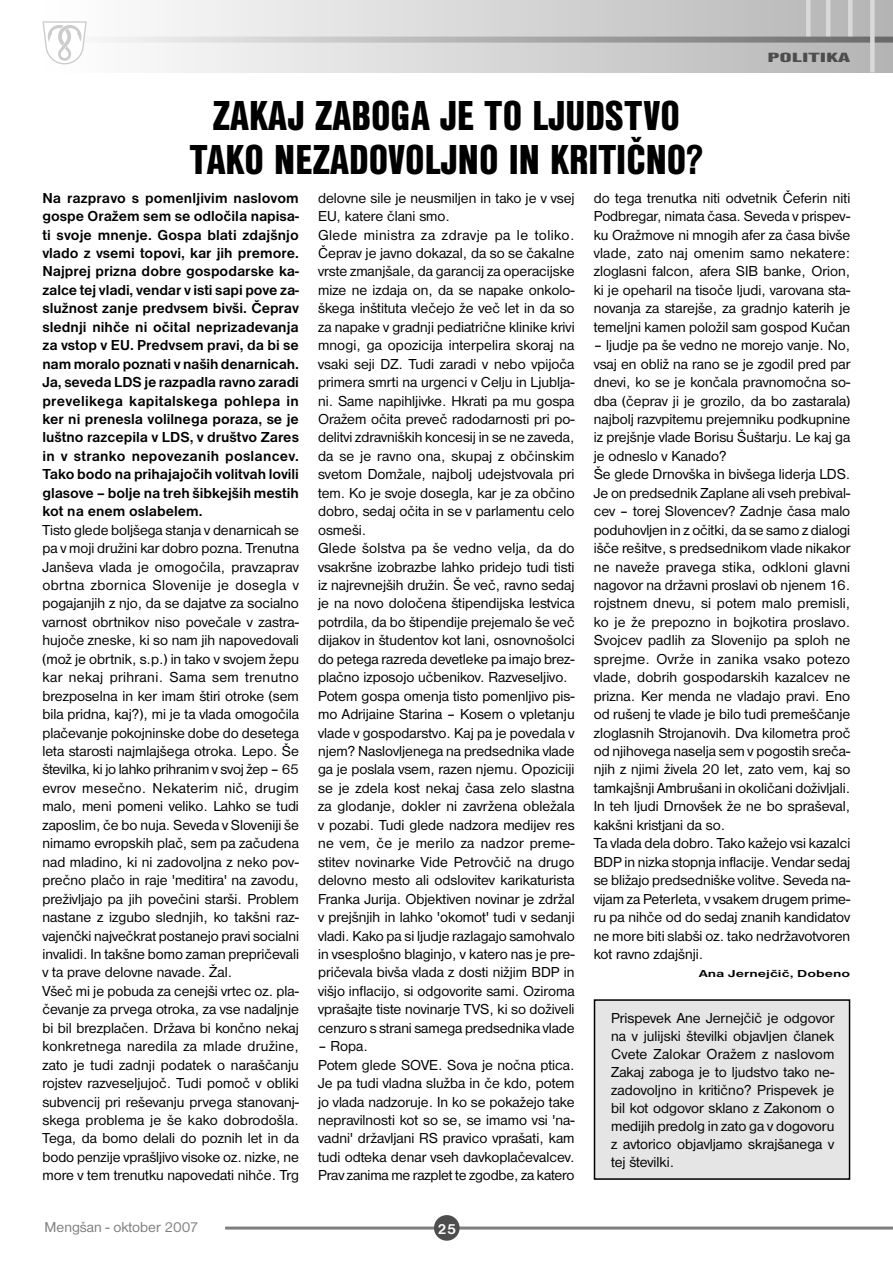
<style>
.page{position:relative;width:893px;height:1263px;background:#fff}
.page>*{position:absolute;margin:0;border:0;box-sizing:border-box;transform-origin:0 0}
.t1{font:43.5px/43.5px "Nimbus San DEE Blac Cond";color:#000;text-align:center}
.t2{font:15px/18.5px "Nimbus San DEE";color:#000}
.t3{font:700 15px/18.5px "Nimbus San DEE";color:#000;text-align:justify}
.t4{font:15px "Nimbus San DEE";color:#7f7f7f}
.t5{font:700 15px "Nimbus San DEE";color:#fff}
.t6{font:13.8px "Nimbus San DEE Blac Cond";color:#4d4d4d;scale:2 1}
.t7{font:700 10.5px "Nimbus San DEE";color:#000;scale:1.43 1}
</style>
<div class="page">
<hr style="left:225px;top:1227px;width:667px;height:3px;background:#7f7f7f">
<div style="left:434px;top:1215px;width:26px;height:26px;background:#4d4d4d;border-radius:50%"></div>
<div style="left:42px;top:0;width:850px;height:72px;background:linear-gradient(to right,#fff,#b4b4b4)"></div>
<hr style="left:848px;top:0;width:4px;height:41px;background:#d9d9d9">
<hr style="left:806px;top:0;width:4px;height:41px;background:#d9d9d9">
<hr style="left:826px;top:0;width:4px;height:41px;background:#d9d9d9">
<svg style="left:87px;top:37px;width:805px;height:6px;background:#b2b2b2"></svg>
<hr style="left:870px;top:0;width:4px;height:72px;background:#d9d9d9">
<svg style="left:42px;top:21px;width:45px;height:43px"></svg>
<div style="left:594px;top:1000px;width:255px;height:179px;background:#e5e5e5"></div>
<div style="left:594px;top:999px;width:256px;height:181px;border:2px solid #000"></div>
<h1 class="t1" style="left:190px;top:95px;width:515px">ZAKAJ ZABOGA JE TO LJUDSTVO<br>TAKO NEZADOVOLJNO IN KRITIČNO?</h1>
<p class="t6" style="left:767px;top:52px;width:43px">POLITIKA</p>
<p class="t3" style="left:42px;top:189px;width:258px">Na razpravo s pomenljivim naslovom gospe Oražem sem se odločila napisa&shy;ti svoje mnenje. Gospa blati zdajšnjo vlado z vsemi topovi, kar jih premore.<br>Najprej prizna dobre gospodarske ka&shy;zalce tej vladi, vendar v isti sapi pove za&shy;služnost zanje predvsem bivši. Čeprav slednji nihče ni očital neprizadevanja za vstop v EU. Predvsem pravi, da bi se nam moralo poznati v naših denarnicah.<br>Ja, seveda LDS je razpadla ravno zaradi prevelikega kapitalskega pohlepa in ker ni prenesla volilnega poraza, se je luštno razcepila v LDS, v društvo Zares in v stranko nepovezanih poslancev.<br>Tako bodo na prihajajočih volitvah lovili glasove – bolje na treh šibkejših mestih kot na enem oslabelem.</p>
<p class="t2" style="left:42px;top:521px;width:258px">Tisto glede boljšega stanja v denarnicah se pa v moji družini kar dobro pozna. Trenutna Janševa vlada je omogočila, pravzaprav obrtna zbornica Slovenije je dosegla v pogajanjih z njo, da se dajatve za socialno varnost obrtnikov niso povečale v zastra&shy;hujoče zneske, ki so nam jih napovedovali (mož je obrtnik, s.p.) in tako v svojem žepu kar nekaj prihrani. Sama sem trenutno brezposelna in ker imam štiri otroke (sem bila pridna, kaj?), mi je ta vlada omogočila plačevanje pokojninske dobe do desetega leta starosti najmlajšega otroka. Lepo. Še številka, ki jo lahko prihranim v svoj žep – 65 evrov mesečno. Nekaterim nič, drugim malo, meni pomeni veliko. Lahko se tudi zaposlim, če bo nuja. Seveda v Sloveniji še nimamo evropskih plač, sem pa začudena nad mladino, ki ni zadovoljna z neko pov&shy;prečno plačo in raje 'meditira' na zavodu, preživljajo pa jih povečini starši. Problem nastane z izgubo slednjih, ko takšni raz&shy;vajenčki največkrat postanejo pravi socialni invalidi. In takšne bomo zaman prepričevali v ta prave delovne navade. Žal.<br>Všeč mi je pobuda za cenejši vrtec oz. pla&shy;čevanje za prvega otroka, za vse nadaljnje bi bil brezplačen. Država bi končno nekaj konkretnega naredila za mlade družine, zato je tudi zadnji podatek o naraščanju rojstev razveseljujoč. Tudi pomoč v obliki subvencij pri reševanju prvega stanovanj&shy;skega problema je še kako dobrodošla.<br>Tega, da bomo delali do poznih let in da bodo penzije vprašljivo visoke oz. nizke, ne more v tem trenutku napovedati nihče. Trg</p>
<p class="t2" style="left:318px;top:189px;width:258px">delovne sile je neusmiljen in tako je v vsej EU, katere člani smo.<br>Glede ministra za zdravje pa le toliko.<br>Čeprav je javno dokazal, da so se čakalne vrste zmanjšale, da garancij za operacijske mize ne izdaja on, da se napake onkolo&shy;škega inštituta vlečejo že več let in da so za napake v gradnji pediatrične klinike krivi mnogi, ga opozicija interpelira skoraj na vsaki seji DZ. Tudi zaradi v nebo vpijoča primera smrti na urgenci v Celju in Ljublja&shy;ni. Same napihljivke. Hkrati pa mu gospa Oražem očita preveč radodarnosti pri po&shy;delitvi zdravniških koncesij in se ne zaveda, da se je ravno ona, skupaj z občinskim svetom Domžale, najbolj udejstvovala pri tem. Ko je svoje dosegla, kar je za občino dobro, sedaj očita in se v parlamentu celo osmeši.<br>Glede šolstva pa še vedno velja, da do vsakršne izobrazbe lahko pridejo tudi tisti iz najrevnejših družin. Še več, ravno sedaj je na novo določena štipendijska lestvica potrdila, da bo štipendije prejemalo še več dijakov in študentov kot lani, osnovnošolci do petega razreda devetleke pa imajo brez&shy;plačno izposojo učbenikov. Razveseljivo.<br>Potem gospa omenja tisto pomenljivo pis&shy;mo Adrijaine Starina – Kosem o vpletanju vlade v gospodarstvo. Kaj pa je povedala v njem? Naslovljenega na predsednika vlade ga je poslala vsem, razen njemu. Opoziciji se je zdela kost nekaj časa zelo slastna za glodanje, dokler ni zavržena obležala v pozabi. Tudi glede nadzora medijev res ne vem, če je merilo za nadzor preme&shy;stitev novinarke Vide Petrovčič na drugo delovno mesto ali odslovitev karikaturista Franka Jurija. Objektiven novinar je zdržal v prejšnjih in lahko 'okomot' tudi v sedanji vladi. Kako pa si ljudje razlagajo samohvalo in vsesplošno blaginjo, v katero nas je pre&shy;pričevala bivša vlada z dosti nižjim BDP in višjo inflacijo, si odgovorite sami. Oziroma vprašajte tiste novinarje TVS, ki so doživeli cenzuro s strani samega predsednika vlade</p>
<p class="t2" style="left:318px;top:1038px;width:258px">– Ropa.<br>Potem glede SOVE. Sova je nočna ptica.<br>Je pa tudi vladna služba in če kdo, potem jo vlada nadzoruje. In ko se pokažejo take nepravilnosti kot so se, se imamo vsi 'na&shy;vadni' državljani RS pravico vprašati, kam tudi odteka denar vseh davkoplačevalcev.<br>Prav zanima me razplet te zgodbe, za katero</p>
<p class="t4" style="left:45px;top:1221px;width:155px">Mengšan - oktober 2007</p>
<p class="t5" style="left:437px;top:1223px;width:20px">25</p>
<p class="t2" style="left:594px;top:189px;width:258px;text-align:justify">do tega trenutka niti odvetnik Čeferin niti Podbregar, nimata časa. Seveda v prispev&shy;ku Oražmove ni mnogih afer za časa bivše vlade, zato naj omenim samo nekatere: zloglasni falcon, afera SIB banke, Orion, ki je opeharil na tisoče ljudi, varovana sta&shy;novanja za starejše, za gradnjo katerih je temeljni kamen položil sam gospod Kučan</p>
<p class="t2" style="left:594px;top:337px;width:258px">– ljudje pa še vedno ne morejo vanje. No, vsaj en obliž na rano se je zgodil pred par dnevi, ko se je končala pravnomočna so&shy;dba (čeprav ji je grozilo, da bo zastarala) najbolj razvpitemu prejemniku podkupnine iz prejšnje vlade Borisu Šuštarju. Le kaj ga je odneslo v Kanado?<br>Še glede Drnovška in bivšega liderja LDS.<br>Je on predsednik Zaplane ali vseh prebival&shy;cev – torej Slovencev? Zadnje časa malo poduhovljen in z očitki, da se samo z dialogi išče rešitve, s predsednikom vlade nikakor ne naveže pravega stika, odkloni glavni nagovor na državni proslavi ob njenem 16. rojstnem dnevu, si potem malo premisli, ko je že prepozno in bojkotira proslavo.<br>Svojcev padlih za Slovenijo pa sploh ne sprejme. Ovrže in zanika vsako potezo vlade, dobrih gospodarskih kazalcev ne prizna. Ker menda ne vladajo pravi. Eno od rušenj te vlade je bilo tudi premeščanje zloglasnih Strojanovih. Dva kilometra proč od njihovega naselja sem v pogostih sreča&shy;njih z njimi živela 20 let, zato vem, kaj so tamkajšnji Ambrušani in okoličani doživljali.<br>In teh ljudi Drnovšek že ne bo spraševal, kakšni kristjani da so.<br>Ta vlada dela dobro. Tako kažejo vsi kazalci BDP in nizka stopnja inflacije. Vendar sedaj se bližajo predsedniške volitve. Seveda na&shy;vijam za Peterleta, v vsakem drugem prime&shy;ru pa nihče od do sedaj znanih kandidatov ne more biti slabši oz. tako nedržavotvoren kot ravno zdajšnji.</p>
<p class="t7" style="left:699px;top:969px;width:107px">Ana Jernejčič, Dobeno</p>
<p class="t2" style="left:611px;top:1010px;width:225px;line-height:18px;text-align:justify">Prispevek Ane Jernejčič je odgovor na v julijski številki objavljen članek Cvete Zalokar Oražem z naslovom Zakaj zaboga je to ljudstvo tako ne&shy;zadovoljno in kritično? Prispevek je bil kot odgovor sklano z Zakonom o medijih predolg in zato ga v dogovoru z avtorico objavljamo skrajšanega v tej številki.</p>
</div>
